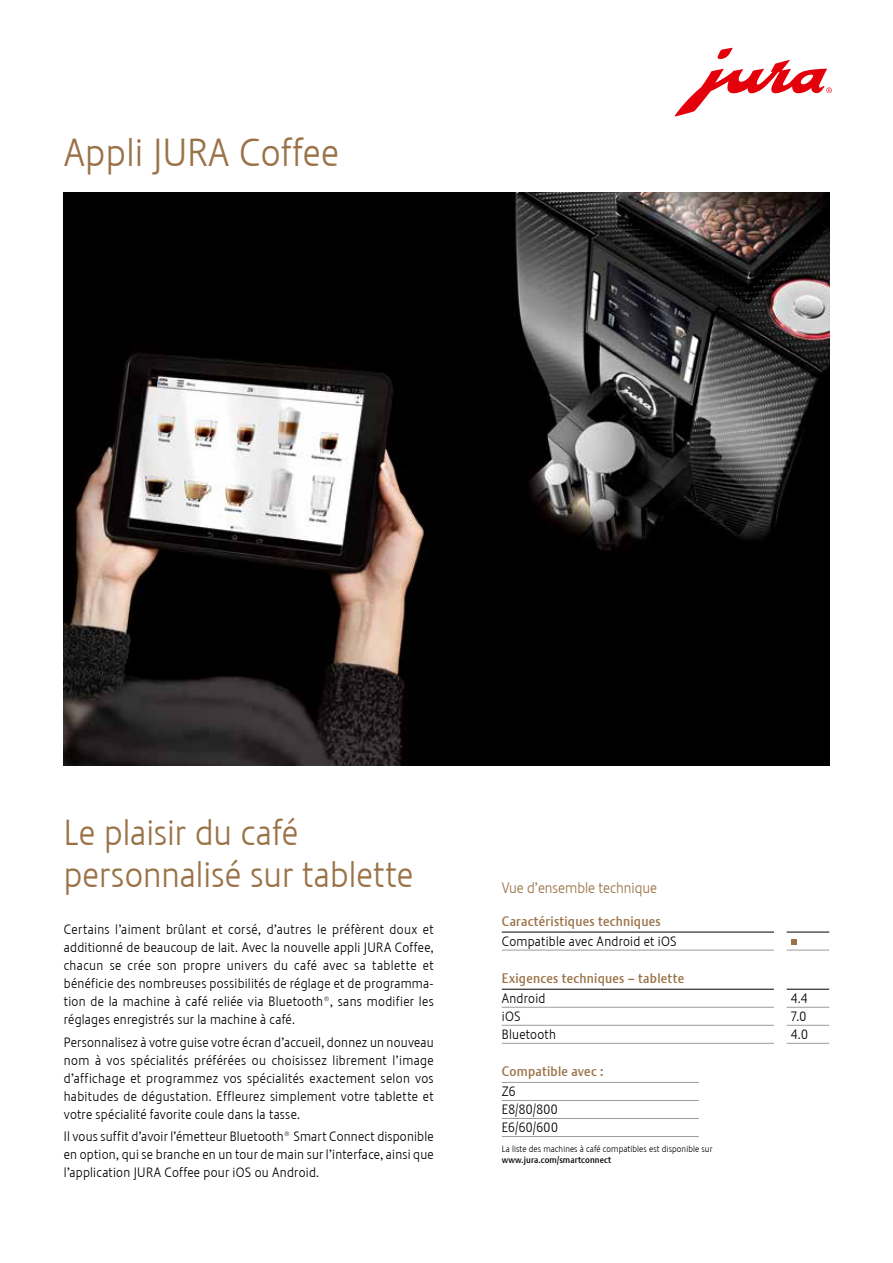
<style>
.page{position:relative;width:893px;height:1263px;background:#fff}
.page>*{position:absolute;margin:0;border:0;box-sizing:border-box;transform-origin:0 0}
.t1{font:39px "Stalemate LF Light";letter-spacing:.01em;color:#9a7247}
.t2{font:36px/42px "Stalemate LF Light";color:#9a7247}
.t3{font:15px "Stalemate LF Light";color:#9a7247}
.t4{font:13.5px/18px "Stalemate LF Light";letter-spacing:.02em;color:#000;text-align:justify}
.t5{font:13.5px "Stalemate LF";letter-spacing:.02em;color:#9a7247}
.t6{font:9px "Stalemate LF Light";letter-spacing:.01em;color:#000}
.t7{font:9px "Stalemate LF";letter-spacing:.01em;color:#000}
</style>
<div class="page">
<svg style="left:675px;top:48px;width:157px;height:68px"></svg>
<hr style="left:502px;top:950px;width:272px;height:1px;background:#9c9c9d">
<hr style="left:787px;top:950px;width:42px;height:1px;background:#9c9c9d">
<hr style="left:502px;top:932px;width:272px;height:1px;background:#000">
<hr style="left:787px;top:932px;width:42px;height:1px;background:#000">
<svg style="left:791px;top:939px;width:6px;height:6px"></svg>
<hr style="left:502px;top:1025px;width:272px;height:1px;background:#9c9c9d">
<hr style="left:787px;top:1025px;width:42px;height:1px;background:#9c9c9d">
<hr style="left:502px;top:1043px;width:272px;height:1px;background:#9c9c9d">
<hr style="left:787px;top:1043px;width:42px;height:1px;background:#9c9c9d">
<hr style="left:502px;top:1007px;width:272px;height:1px;background:#9c9c9d">
<hr style="left:787px;top:1007px;width:42px;height:1px;background:#9c9c9d">
<hr style="left:502px;top:989px;width:272px;height:1px;background:#000">
<hr style="left:787px;top:989px;width:42px;height:1px;background:#000">
<hr style="left:502px;top:1082px;width:197px;height:1px;background:#9c9c9d">
<hr style="left:502px;top:1100px;width:197px;height:1px;background:#9c9c9d">
<hr style="left:502px;top:1118px;width:197px;height:1px;background:#9c9c9d">
<hr style="left:502px;top:1136px;width:197px;height:1px;background:#9c9c9d">
<img style="left:64px;top:192px;width:765px;height:573px">
<h1 class="t1" style="left:64px;top:129px;width:277px">Appli JURA Coffee</h1>
<h2 class="t2" style="left:64px;top:811px;width:351px">Le plaisir du café personnalisé sur tablette</h2>
<p class="t4" style="left:64px;top:920px;width:372px">Certains l’aiment brûlant et corsé, d’autres le préfèrent doux et additionné de beaucoup de lait. Avec la nouvelle appli JURA Coffee, chacun se crée son propre univers du café avec sa tablette et bénéficie des nombreuses possibilités de réglage et de programma&shy;tion de la machine à café reliée via Bluetooth®, sans modifier les réglages enregistrés sur la machine à café.</p>
<p class="t4" style="left:64px;top:1033px;width:371px">Personnalisez à votre guise votre écran d’accueil, donnez un nouveau nom à vos spécialités préférées ou choisissez librement l’image d’affichage et programmez vos spécialités exactement selon vos habitudes de dégustation. Effleurez simplement votre tablette et votre spécialité favorite coule dans la tasse.</p>
<p class="t4" style="left:64px;top:1127px;width:371px">Il vous suffit d’avoir l’émetteur Bluetooth® Smart Connect disponible en option, qui se branche en un tour de main sur l’interface, ainsi que l’application JURA Coffee pour iOS ou Android.</p>
<p class="t3" style="left:502px;top:879px;width:157px">Vue d’ensemble technique</p>
<p class="t5" style="left:502px;top:913px;width:160px">Caractéristiques techniques</p>
<p class="t4" style="left:502px;top:932px;width:176px">Compatible avec Android et iOS</p>
<p class="t5" style="left:502px;top:970px;width:184px">Exigences techniques – tablette</p>
<p class="t4" style="left:502px;top:989px;width:45px">Android</p>
<p class="t4" style="left:791px;top:989px;width:18px">4.4</p>
<p class="t4" style="left:502px;top:1007px;width:20px">iOS</p>
<p class="t4" style="left:791px;top:1007px;width:17px">7.0</p>
<p class="t4" style="left:502px;top:1025px;width:56px">Bluetooth</p>
<p class="t4" style="left:791px;top:1025px;width:19px">4.0</p>
<p class="t5" style="left:502px;top:1063px;width:103px">Compatible avec :</p>
<p class="t4" style="left:502px;top:1082px;width:58px;text-align:left">Z6<br>E8/80/800<br>E6/60/600</p>
<p class="t6" style="left:502px;top:1144px;width:212px">La liste des machines à café compatibles est disponible sur</p>
<p class="t7" style="left:502px;top:1154px;width:111px">www.jura.com/smartconnect</p>
</div>
